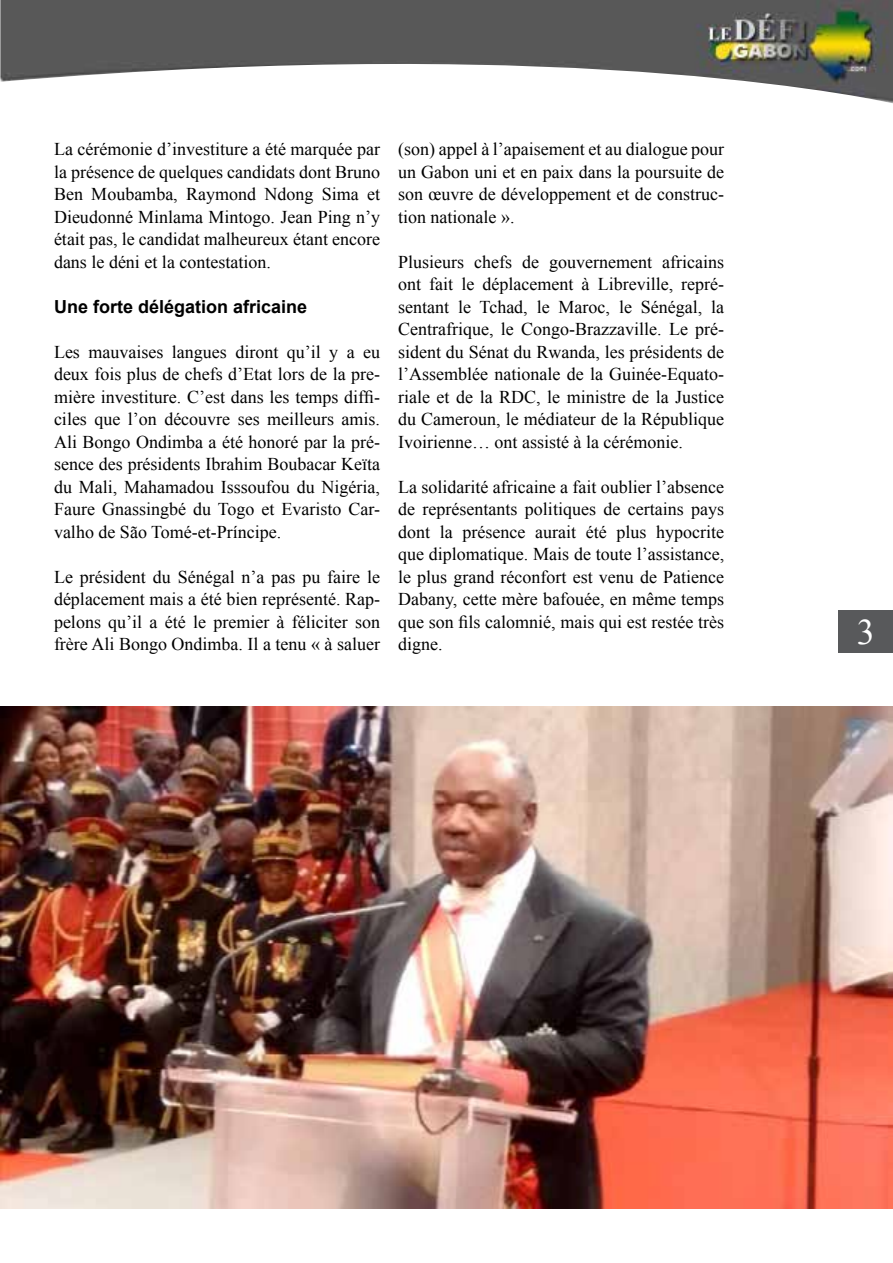
<style>
.page{position:relative;width:893px;height:1263px;background:#fff}
.page>*{position:absolute;margin:0;border:0;box-sizing:border-box;transform-origin:0 0}
.t1{font:36px "Times New Roman";color:#fff}
.t2{font:18px/22.5px "Times New Roman";color:#000;text-align:justify}
.t3{font:700 18px "Arial";color:#000}
</style>
<div class="page">
<div style="left:839px;top:610px;width:54px;height:43px;background:#58595b"></div>
<img style="left:0;top:0;width:893px;height:103px">
<img style="left:0;top:706px;width:893px;height:502px">
<p class="t2" style="left:54px;top:137px;width:328px">La cérémonie d’investiture a été marquée par la présence de quelques candidats dont Bruno Ben Moubamba, Raymond Ndong Sima et Dieudonné Minlama Mintogo. Jean Ping n’y était pas, le candidat malheureux étant encore dans le déni et la contestation.</p>
<p class="t3" style="left:54px;top:294px;width:255px">Une forte délégation africaine</p>
<p class="t2" style="left:54px;top:340px;width:328px">Les mauvaises langues diront qu’il y a eu deux fois plus de chefs d’Etat lors de la pre&shy;mière investiture. C’est dans les temps diffi&shy;ciles que l’on découvre ses meilleurs amis.<br>Ali Bongo Ondimba a été honoré par la pré&shy;sence des présidents Ibrahim Boubacar Keïta du Mali, Mahamadou Isssoufou du Nigéria, Faure Gnassingbé du Togo et Evaristo Car&shy;valho de São Tomé-et-Príncipe.</p>
<p class="t2" style="left:54px;top:565px;width:328px">Le président du Sénégal n’a pas pu faire le déplacement mais a été bien représenté. Rap&shy;pelons qu’il a été le premier à féliciter son frère Ali Bongo Ondimba. Il a tenu « à saluer</p>
<p class="t2" style="left:398px;top:137px;width:328px">(son) appel à l’apaisement et au dialogue pour un Gabon uni et en paix dans la poursuite de son œuvre de développement et de construc&shy;tion nationale ».</p>
<p class="t2" style="left:398px;top:250px;width:328px">Plusieurs chefs de gouvernement africains ont fait le déplacement à Libreville, repré&shy;sentant le Tchad, le Maroc, le Sénégal, la Centrafrique, le Congo-Brazzaville. Le pré&shy;sident du Sénat du Rwanda, les présidents de l’Assemblée nationale de la Guinée-Equato&shy;riale et de la RDC, le ministre de la Justice du Cameroun, le médiateur de la République Ivoirienne… ont assisté à la cérémonie.</p>
<p class="t2" style="left:398px;top:475px;width:328px">La solidarité africaine a fait oublier l’absence de représentants politiques de certains pays dont la présence aurait été plus hypocrite que diplomatique. Mais de toute l’assistance, le plus grand réconfort est venu de Patience Dabany, cette mère bafouée, en même temps que son fils calomnié, mais qui est restée très digne.</p>
<h1 class="t1" style="left:857px;top:606px;width:19px">3</h1>
</div>
